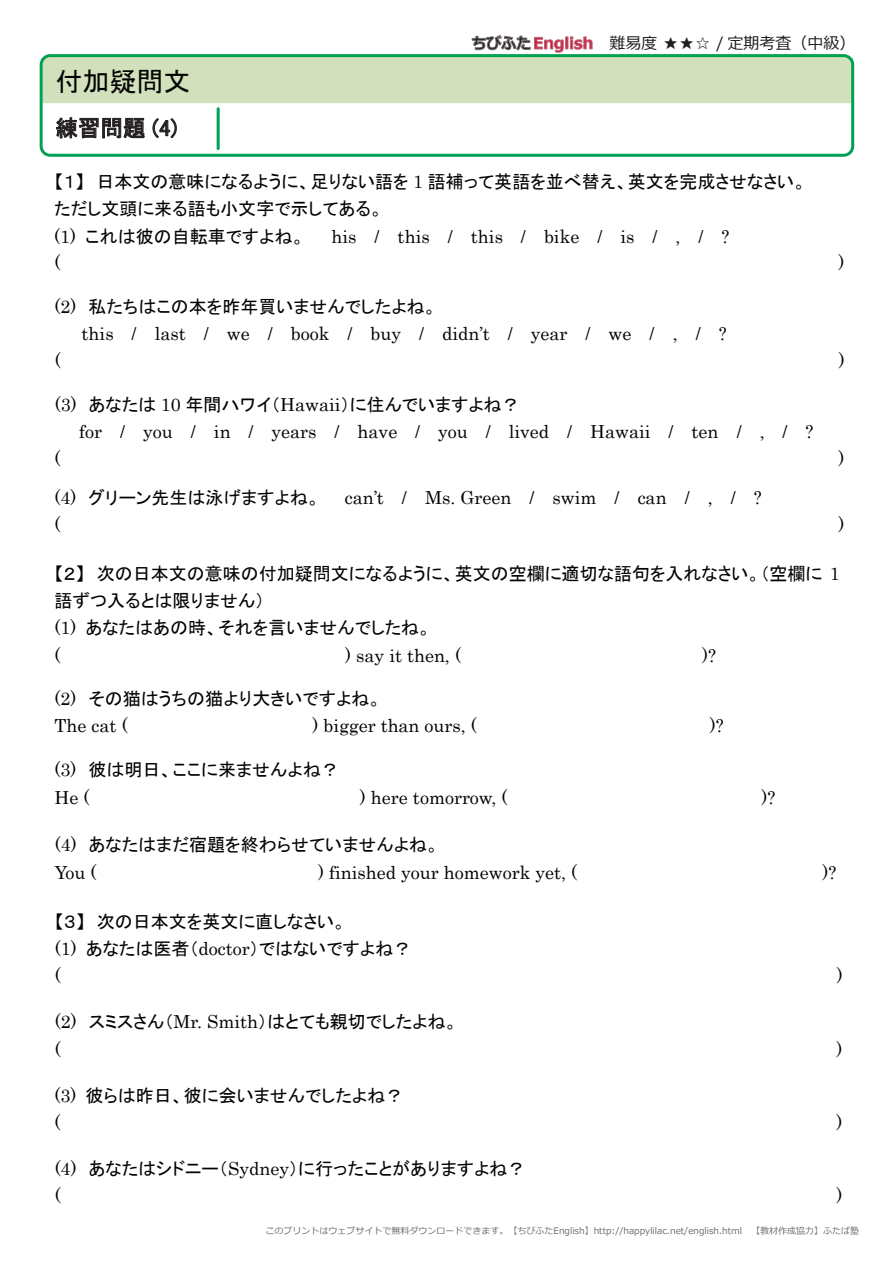
<style>
.page{position:relative;width:893px;height:1263px;background:#fff}
.page>*{position:absolute;margin:0;border:0;box-sizing:border-box;transform-origin:0 0}
.t1{font:27px "MS P Gothic";color:#030303}
.t2{font:22.5px "MS P Gothic";color:#231f20}
.t3{font:18px/27px "MS P Gothic";color:#030303}
.t4{font:18px "Century";color:#030303}
.t5{font:16.05px "Meiryo";color:#231f20}
.t6{font:9px "Meiryo";color:#6c6d70}
.s1{font-family:"Century"}
</style>
<div class="page">
<div style="left:41px;top:56px;width:812px;height:99px;background:#d2e1bb;border-radius:9px"></div>
<div style="left:40px;top:54px;width:814px;height:103px;border:3px solid #00a055;border-radius:9px"></div>
<svg style="left:41px;top:103px;width:812px;height:52px;background:#f1f6f4"></svg>
<hr style="left:217px;top:109px;width:3px;height:40px;background:#00a055">
<svg style="left:472px;top:35px;width:120px;height:17px"></svg>
<h1 class="t1" style="left:55px;top:67px;width:136px">付加疑問文</h1>
<p class="t2" style="left:55px;top:117px;width:123px">練習問題 (4)</p>
<p class="t5" style="left:609px;top:32px;width:248px">難易度 ★★☆ / 定期考査（中級）</p>
<p class="t3" style="left:54px;top:168px;width:753px">【１】 日本文の意味になるように、足りない語を <span class="s1">1</span> 語補って英語を並べ替え、英文を完成させなさい。ただし文頭に来る語も小文字で示してある。<br><span class="s1">(1)</span> これは彼の自転車ですよね。</p>
<p class="t4" style="left:332px;top:221px;width:399px">his / this / this / bike / is / , / ?</p>
<p class="t4" style="left:54px;top:248px;width:7px">(</p>
<p class="t4" style="left:839px;top:248px;width:7px">)</p>
<p class="t3" style="left:55px;top:293px;width:384px"><span class="s1">(2)</span> 私たちはこの本を昨年買いませんでしたよね。</p>
<p class="t4" style="left:82px;top:319px;width:647px">this / last / we / book / buy / didn’t / year / we / , / ?</p>
<p class="t4" style="left:55px;top:345px;width:7px">(</p>
<p class="t4" style="left:839px;top:345px;width:7px">)</p>
<p class="t3" style="left:55px;top:390px;width:467px"><span class="s1">(3)</span> あなたは <span class="s1">10</span> 年間ハワイ（<span class="s1">Hawaii</span>）に住んでいますよね？</p>
<p class="t4" style="left:79px;top:416px;width:736px">for / you / in / years / have / you / lived / Hawaii / ten / , / ?</p>
<p class="t4" style="left:54px;top:443px;width:7px">(</p>
<p class="t4" style="left:838px;top:443px;width:7px">)</p>
<p class="t3" style="left:54px;top:484px;width:267px"><span class="s1">(4)</span> グリーン先生は泳げますよね。</p>
<p class="t4" style="left:345px;top:482px;width:419px">can’t / Ms. Green / swim / can / , / ?</p>
<p class="t4" style="left:54px;top:509px;width:7px">(</p>
<p class="t4" style="left:839px;top:509px;width:7px">)</p>
<p class="t3" style="left:55px;top:560px;width:787px">【２】 次の日本文の意味の付加疑問文になるように、英文の空欄に適切な語句を入れなさい。（空欄に <span class="s1">1</span>語ずつ入るとは限りません）<br><span class="s1">(1)</span> あなたはあの時、それを言いませんでしたね。</p>
<p class="t4" style="left:55px;top:640px;width:7px">(</p>
<p class="t4" style="left:345px;top:640px;width:117px">) say it then, (</p>
<p class="t4" style="left:702px;top:640px;width:15px">)?</p>
<p class="t3" style="left:55px;top:685px;width:328px"><span class="s1">(2)</span> その猫はうちの猫より大きいですよね。</p>
<p class="t4" style="left:55px;top:711px;width:75px">The cat (</p>
<p class="t4" style="left:313px;top:711px;width:166px">) bigger than ours, (</p>
<p class="t4" style="left:710px;top:711px;width:15px">)?</p>
<p class="t3" style="left:55px;top:756px;width:286px"><span class="s1">(3)</span> 彼は明日、ここに来ませんよね？</p>
<p class="t4" style="left:55px;top:782px;width:36px">He (</p>
<p class="t4" style="left:360px;top:782px;width:149px">) here tomorrow, (</p>
<p class="t4" style="left:762px;top:782px;width:15px">)?</p>
<p class="t3" style="left:55px;top:831px;width:386px"><span class="s1">(4)</span> あなたはまだ宿題を終わらせていませんよね。</p>
<p class="t4" style="left:55px;top:857px;width:43px">You (</p>
<p class="t4" style="left:318px;top:857px;width:261px">) finished your homework yet, (</p>
<p class="t4" style="left:822px;top:857px;width:15px">)?</p>
<p class="t3" style="left:55px;top:908px;width:358px">【３】 次の日本文を英文に直しなさい。<br><span class="s1">(1)</span> あなたは医者（<span class="s1">doctor</span>）ではないですよね？</p>
<p class="t4" style="left:55px;top:961px;width:7px">(</p>
<p class="t4" style="left:837px;top:961px;width:7px">)</p>
<p class="t3" style="left:55px;top:1008px;width:404px"><span class="s1">(2)</span> スミスさん（<span class="s1">Mr. Smith</span>）はとても親切でしたよね。</p>
<p class="t4" style="left:55px;top:1034px;width:7px">(</p>
<p class="t4" style="left:836px;top:1034px;width:7px">)</p>
<p class="t3" style="left:55px;top:1082px;width:350px"><span class="s1">(3)</span> 彼らは昨日、彼に会いませんでしたよね？</p>
<p class="t4" style="left:55px;top:1108px;width:7px">(</p>
<p class="t4" style="left:836px;top:1108px;width:7px">)</p>
<p class="t3" style="left:55px;top:1155px;width:472px"><span class="s1">(4)</span> あなたはシドニー（<span class="s1">Sydney</span>）に行ったことがありますよね？</p>
<p class="t4" style="left:55px;top:1181px;width:7px">(</p>
<p class="t4" style="left:837px;top:1181px;width:7px">)</p>
<p class="t6" style="left:265px;top:1224px;width:595px">このプリントはウェブサイトで無料ダウンロードできます。【ちびふたEnglish】http://happylilac.net/english.html　【教材作成協力】ふたば塾</p>
</div>
